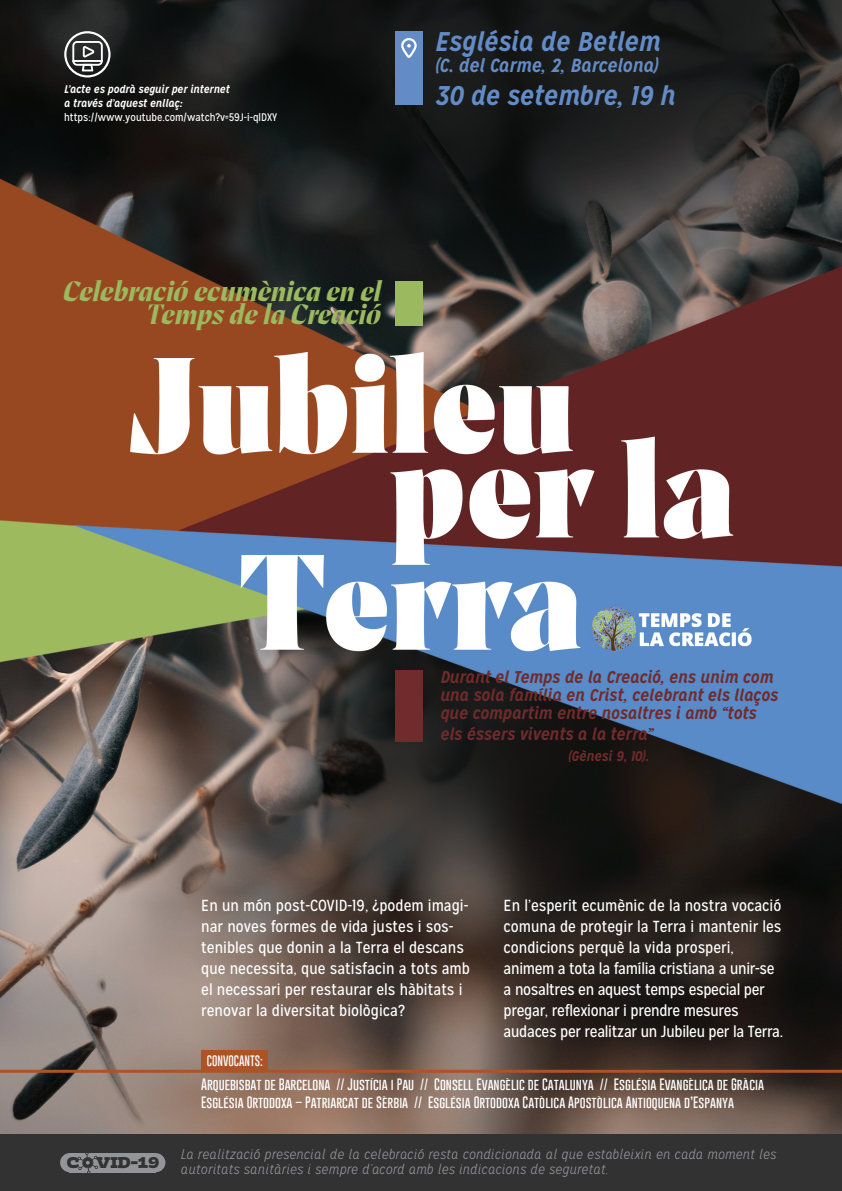
<style>
.page{position:relative;width:842px;height:1191px;background:#fff}
.page>*{position:absolute;margin:0;border:0;box-sizing:border-box;transform-origin:0 0}
.t1{font:29px/23px "Prospectus L Bld Ital";color:#9bba60;text-align:right}
.t2{font:italic 700 27px "Mission Gothic";color:#638cc6}
.t3{font:italic 700 19px "Mission Gothic";color:#638cc6}
.t4{font:italic 700 17px/18px "Mission Gothic";color:#712b2c}
.t5{font:16px/21px "Mission Gothic";color:#fff}
.t6{font:16px/21px "Mission Gothic";letter-spacing:-.02em;color:#fff}
.t7{font:800 16px "Dotties Chocolate";color:#333233}
.t8{font:italic 300 14px "Mission Gothic";letter-spacing:.02em;color:#939598}
.t9{font:italic 700 14px "Mission Gothic";color:#712b2c}
.t10{font:100 12px "Gobold";color:#fff}
.t11{font:italic 700 11px "Mission Gothic";color:#fff}
.t12{font:11px "Mission Gothic";color:#fff}
.t13{font:100 11px "Gobold";color:#fff}
</style>
<div class="page">
<img style="left:0;top:0;width:842px;height:1134px">
<div style="left:202px;top:1050px;width:66px;height:21px;background:#ac5328"></div>
<hr style="left:0;top:1069px;width:842px;height:3px;background:#ac5328">
<div style="left:395px;top:670px;width:28px;height:71px;background:#712b2c"></div>
<div style="left:395px;top:281px;width:28px;height:45px;background:#9bba60"></div>
<div style="left:395px;top:32px;width:28px;height:73px;background:#638cc6"></div>
<svg style="left:401px;top:38px;width:16px;height:20px"></svg>
<div style="left:0;top:1134px;width:842px;height:57px;background:#333233"></div>
<div style="left:69px;top:1153px;width:87px;height:19px;background:#939598"></div>
<div style="left:60px;top:1153px;width:19px;height:19px;background:#939598;border-radius:50%"></div>
<div style="left:146px;top:1153px;width:19px;height:19px;background:#939598;border-radius:50%"></div>
<svg style="left:78px;top:1153px;width:20px;height:20px"></svg>
<div style="left:83px;top:1157px;width:10px;height:10px;border:3px solid #333233;border-radius:50%"></div>
<svg style="left:64px;top:31px;width:47px;height:46px"></svg>
<p class="t11" style="left:64px;top:82px;width:167px">L’acte es podrà seguir per internet</p>
<p class="t11" style="left:64px;top:96px;width:120px">a través d’aquest enllaç:</p>
<p class="t12" style="left:64px;top:111px;width:214px">https://www.youtube.com/watch?v=59J-i-qlDXY</p>
<p class="t2" style="left:435px;top:24px;width:227px">Església de Betlem</p>
<p class="t3" style="left:435px;top:53px;width:225px">(C. del Carme, 2, Barcelona)</p>
<p class="t2" style="left:435px;top:78px;width:242px">30 de setembre, 19 h</p>
<p class="t1" style="left:63px;top:279px;width:320px">Celebració ecumènica en el<br>Temps de la Creació</p>
<p class="t4" style="left:440px;top:668px;width:339px">Durant el Temps de la Creació, ens unim com una sola família en Crist, celebrant els llaços que compartim entre nosaltres i amb “tots</p>
<p class="t4" style="left:440px;top:725px;width:214px">els éssers vivents a la terra”</p>
<p class="t9" style="left:568px;top:747px;width:83px">(Gènesi 9, 10).</p>
<p class="t5" style="left:201px;top:895px;width:270px">En un món post-COVID-19, ¿podem imagi&shy;nar noves formes de vida justes i sos&shy;tenibles que donin a la Terra el descans que necessita, que satisfacin a tots amb el necessari per restaurar els hàbitats i renovar la diversitat biològica?</p>
<p class="t5" style="left:504px;top:895px;width:279px;text-align:justify">En l’esperit ecumènic de la nostra vocació comuna de protegir la Terra i mantenir les condicions perquè la vida prosperi,</p>
<p class="t6" style="left:504px;top:958px;width:272px">animem a tota la família cristiana a unir-se a nosaltres en aquest temps especial per pregar, reflexionar i prendre mesures</p>
<p class="t6" style="left:504px;top:1021px;width:281px">audaces per realitzar un Jubileu per la Terra.</p>
<p class="t7" style="left:67px;top:1153px;width:94px">C VID-19</p>
<p class="t13" style="left:207px;top:1053px;width:58px">CONVOCANTS:</p>
<p class="t10" style="left:201px;top:1076px;width:564px">Arquebisbat de Barcelona // Justícia i Pau // Consell Evangèlic de Catalunya // Església Evangèlica de Gràcia</p>
<p class="t10" style="left:201px;top:1094px;width:534px">Església Ortodoxa – Patriarcat de Sèrbia // Església Ortodoxa Catòlica Apostòlica Antioquena d’Espanya</p>
<p class="t8" style="left:181px;top:1146px;width:597px">La realització presencial de la celebració resta condicionada al que estableixin en cada moment les</p>
<p class="t8" style="left:181px;top:1161px;width:429px">autoritats sanitàries i sempre d’acord amb les indicacions de seguretat.</p>
</div>
